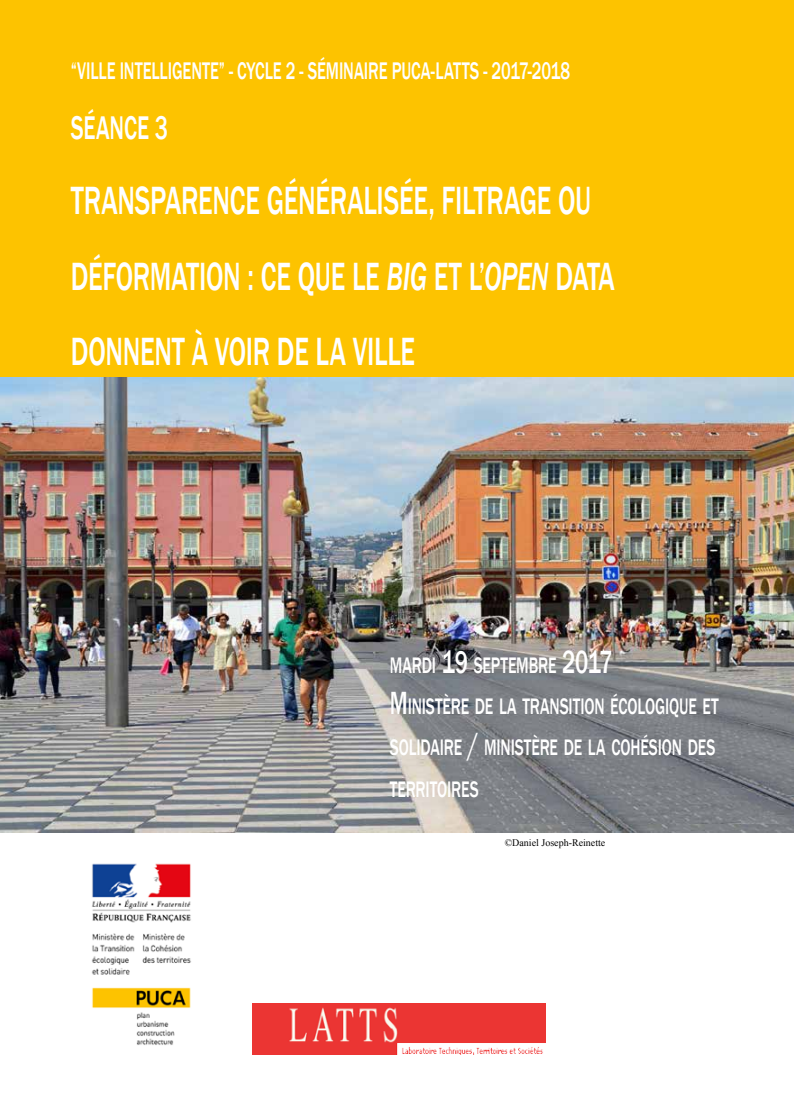
<style>
.page{position:relative;width:794px;height:1102px;background:#fff}
.page>*{position:absolute;margin:0;border:0;box-sizing:border-box;transform-origin:0 0}
.t1{font:500 40.5px/75px "Franklin Gothic";letter-spacing:-.005em;color:#fff;scale:.67 1}
.t2{font:500 33.75px "Franklin Gothic";letter-spacing:-.005em;color:#fff;scale:.67 1}
.t3{font:500 24.75px "Franklin Gothic";letter-spacing:-.005em;color:#fff;scale:.67 1}
.t4{font:500 23.12px/41.2px "Franklin Gothic";letter-spacing:-.01em;color:#fff;scale:.68 1}
.t5{font:10px "Times New Roman";color:#000}
.s1{font-style:italic}
.s2{font-size:33px}
</style>
<div class="page">
<div style="left:0;top:0;width:794px;height:377px;background:#fdc300"></div>
<img style="left:92px;top:863px;width:99px;height:182px">
<img style="left:0;top:377px;width:794px;height:455px">
<img style="left:253px;top:1003px;width:292px;height:51px">
<p class="t3" style="left:71px;top:56px;width:747px">“VILLE INTELLIGENTE” - CYCLE 2 - SÉMINAIRE PUCA-LATTS - 2017-2018</p>
<h2 class="t2" style="left:71px;top:107px;width:146px">SÉANCE 3</h2>
<h1 class="t1" style="left:71px;top:164px;width:813px">TRANSPARENCE GÉNÉRALISÉE, FILTRAGE OU<br>DÉFORMATION : CE QUE LE <span class="s1">BIG</span> ET L’<span class="s1">OPEN</span> DATA<br>DONNENT À VOIR DE LA VILLE</h1>
<p class="t4" style="left:390px;top:645px;width:485px">MARDI <span class="s2">19</span> SEPTEMBRE <span class="s2">2017<br>M</span> INISTÈRE DE LA TRANSITION ÉCOLOGIQUE ET<br>SOLIDAIRE <span class="s2">/</span> MINISTÈRE DE LA COHÉSION DES<br>TERRITOIRES</p>
<p class="t5" style="left:505px;top:836px;width:102px">©Daniel Joseph-Reinette</p>
</div>
